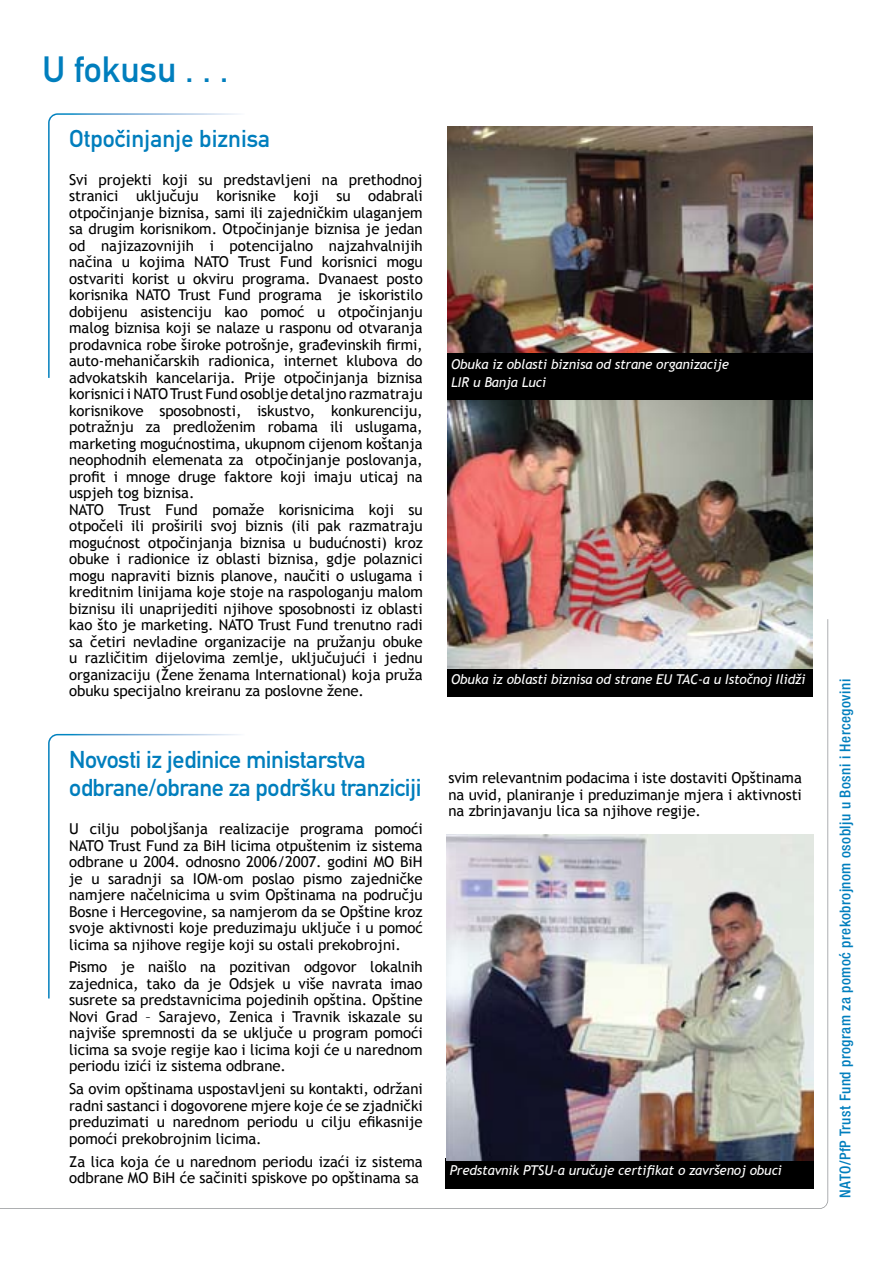
<style>
.page{position:relative;width:893px;height:1263px;background:#fff}
.page>*{position:absolute;margin:0;border:0;box-sizing:border-box;transform-origin:0 0}
.t1{font:36px "DIN Mittelschrift";color:#007ebd}
.t2{font:24px/28.8px "DIN Mittelschrift";letter-spacing:-.02em;color:#007ebd}
.t3{font:24px "DIN Mittelschrift";color:#007ebd}
.t4{font:15px/16.5px "Trebuchet MS";letter-spacing:-.005em;color:#000;text-align:justify}
.t5{font:500 condensed 15px "Helvetica Neue LT Std";letter-spacing:.03em;color:#007ebd}
.t6{font:italic 13.5px/18px "Trebuchet MS";letter-spacing:-.01em;color:#fff}
</style>
<div class="page">
<svg style="left:48px;top:113px;width:191px;height:265px"></svg>
<svg style="left:48px;top:734px;width:193px;height:264px"></svg>
<div style="left:445px;top:1159px;width:369px;height:30px;background:#000"></div>
<div style="left:447px;top:669px;width:365px;height:28px;background:#000"></div>
<img style="left:447px;top:126px;width:365px;height:228px">
<img style="left:447px;top:400px;width:365px;height:269px">
<img style="left:446px;top:834px;width:367px;height:326px">
<div style="left:447px;top:354px;width:365px;height:46px;background:#000"></div>
<svg style="left:117px;top:130px;width:8px;height:3px"></svg>
<h1 class="t1" style="left:43px;top:49px;width:187px">U fokusu . . .</h1>
<h2 class="t3" style="left:69px;top:124px;width:203px">Otpocinjanje biznisa</h2>
<p class="t4" style="left:69px;top:171px;width:355px;text-align:left">Svi projekti koji su predstavljeni na prethodnoj stranici uključuju korisnike koji su odabrali otpočinjanje biznisa, sami ili zajedničkim ulaganjem sa drugim korisnikom. Otpočinjanje biznisa je jedan od najizazovnijih i potencijalno najzahvalnijih načina u kojima NATO Trust Fund korisnici mogu ostvariti korist u okviru programa. Dvanaest posto korisnika NATO Trust Fund programa je iskoristilo dobijenu asistenciju kao pomoć u otpočinjanju malog biznisa koji se nalaze u rasponu od otvaranja prodavnica robe široke potrošnje, građevinskih firmi, auto-mehaničarskih radionica, internet klubova do advokatskih kancelarija. Prije otpočinjanja biznisa korisnici i NATO Trust Fund osoblje detaljno razmatraju korisnikove sposobnosti, iskustvo, konkurenciju, potražnju za predloženim robama ili uslugama, marketing mogućnostima, ukupnom cijenom koštanja neophodnih elemenata za otpočinjanje poslovanja, profit i mnoge druge faktore koji imaju uticaj na uspjeh tog biznisa.<br>NATO Trust Fund pomaže korisnicima koji su otpočeli ili proširili svoj biznis (ili pak razmatraju mogućnost otpočinjanja biznisa u budućnosti) kroz obuke i radionice iz oblasti biznisa, gdje polaznici mogu napraviti biznis planove, naučiti o uslugama i kreditnim linijama koje stoje na raspologanju malom biznisu ili unaprijediti njihove sposobnosti iz oblasti kao što je marketing. NATO Trust Fund trenutno radi sa četiri nevladine organizacije na pružanju obuke u različitim dijelovima zemlje, uključujući i jednu organizaciju (Žene ženama International) koja pruža obuku specijalno kreiranu za poslovne žene.</p>
<h2 class="t2" style="left:69px;top:745px;width:354px">Novosti iz jedinice ministarstva odbrane/obrane za podršku tranziciji</h2>
<p class="t4" style="left:69px;top:821px;width:355px">U cilju poboljšanja realizacije programa pomoći NATO Trust Fund za BiH licima otpuštenim iz sistema odbrane u 2004. odnosno 2006/2007. godini MO BiH je u saradnji sa IOM-om poslao pismo zajedničke namjere načelnicima u svim Opštinama na području Bosne i Hercegovine, sa namjerom da se Opštine kroz svoje aktivnosti koje preduzimaju uključe i u pomoć licima sa njihove regije koji su ostali prekobrojni.</p>
<p class="t4" style="left:69px;top:959px;width:355px">Pismo je naišlo na pozitivan odgovor lokalnih zajednica, tako da je Odsjek u više navrata imao susrete sa predstavnicima pojedinih opština. Opštine Novi Grad – Sarajevo, Zenica i Travnik iskazale su najviše spremnosti da se uključe u program pomoći licima sa svoje regije kao i licima koji će u narednom periodu izići iz sistema odbrane.</p>
<p class="t4" style="left:69px;top:1081px;width:355px">Sa ovim opštinama uspostavljeni su kontakti, održani radni sastanci i dogovorene mjere koje će se zjadnički preduzimati u narednom periodu u cilju efikasnije pomoći prekobrojnim licima.</p>
<p class="t4" style="left:69px;top:1153px;width:355px">Za lica koja će u narednom periodu izaći iz sistema odbrane MO BiH će sačiniti spiskove po opštinama sa</p>
<p class="t6" style="left:451px;top:356px;width:279px">Obuka iz oblasti biznisa od strane organizacije<br>LIR u Banja Luci</p>
<p class="t6" style="left:451px;top:671px;width:356px">Obuka iz oblasti biznisa od strane EU TAC-a u Istočnoj Ilidži</p>
<p class="t4" style="left:448px;top:770px;width:355px">svim relevantnim podacima i iste dostaviti Opštinama na uvid, planiranje i preduzimanje mjera i aktivnosti na zbrinjavanju lica sa njihove regije.</p>
<p class="t6" style="left:450px;top:1161px;width:334px">Predstavnik PTSU-a uručuje certifikat o završenoj obuci</p>
<p class="t5" style="left:836px;top:1198px;width:521px;rotate:-90deg">NATO/PfP Trust Fund program za pomoć prekobrojnom osoblju u Bosni i Hercegovini</p>
</div>
